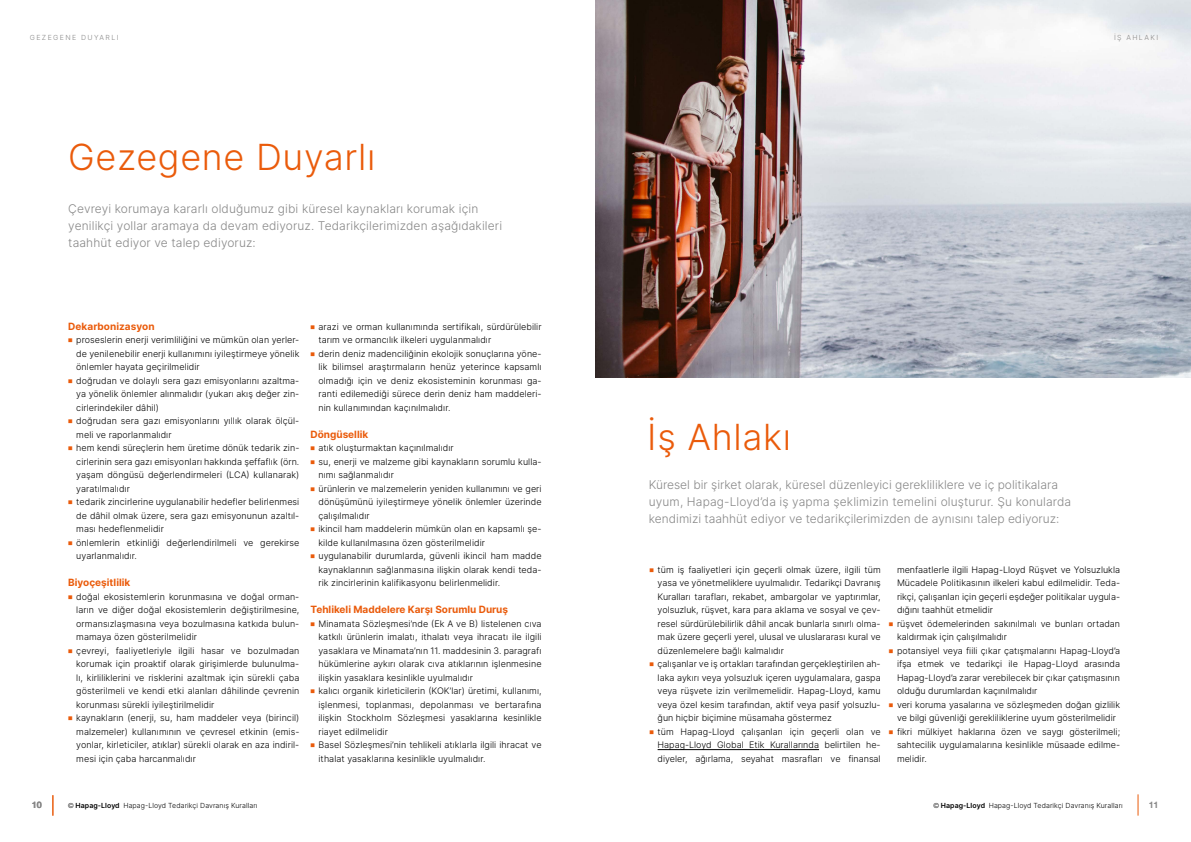
<style>
.page{position:relative;width:1191px;height:842px;background:#fff}
.page>*{position:absolute;margin:0;border:0;box-sizing:border-box;transform-origin:0 0}
.t1{font:300 36px "Inter";letter-spacing:.02em;color:#ea5b0b}
.t2{font:300 12px/17px "Inter";letter-spacing:.01em;color:#878787}
.t3{font:700 10px "Inter";color:#ea5b0b}
.t4{font:300 9px/13.5px "Inter";letter-spacing:.005em;color:#000}
.t5{font:700 9px "Helvetica Neue";color:#878787}
.t6{font:300 7px "Inter";letter-spacing:.01em;color:#000}
.t7{font:300 7px "Inter";letter-spacing:.2em;color:#878787}
.s1{font-family:"Helvetica Neue LT Pro"}
.s2{font-weight:600}
</style>
<div class="page">
<svg style="left:1137px;top:794px;width:1px;height:22px"></svg>
<img style="left:595px;top:0;width:596px;height:377px">
<hr style="left:657px;top:749px;width:162px;height:1px;background:#000">
<svg style="left:52px;top:795px;width:1px;height:21px"></svg>
<p class="t7" style="left:30px;top:33px;width:90px">GEZEGENE DUYARLI</p>
<p class="t7" style="left:1114px;top:33px;width:46px">İŞ AHLAKI</p>
<h1 class="t1" style="left:68px;top:131px;width:309px">Gezegene Duyarlı</h1>
<h2 class="t2" style="left:68px;top:200px;width:435px">Çevreyi korumaya kararlı olduğumuz gibi küresel kaynakları korumak için yenilikçi yollar aramaya da devam ediyoruz. Tedarikçilerimizden aşağıdakileri taahhüt ediyor ve talep ediyoruz:</h2>
<p class="t5" style="left:32px;top:798px;width:11px">10</p>
<p class="t3" style="left:68px;top:318px;width:88px">Dekarbonizasyon</p>
<p class="t4" style="left:76px;top:333px;width:225px">proseslerin enerji verimliliğini ve mümkün olan yerler&shy;de yenilenebilir enerji kullanımını iyileştirmeye yönelik önlemler hayata geçirilmelidir<br>doğrudan ve dolaylı sera gazı emisyonlarını azaltma&shy;ya yönelik önlemler alınmalıdır (yukarı akış değer zin&shy;cirlerindekiler dâhil)<br>doğrudan sera gazı emisyonlarını yıllık olarak ölçül&shy;meli ve raporlanmalıdır<br>hem kendi süreçlerin hem üretime dönük tedarik zin&shy;cirlerinin sera gazı emisyonları hakkında şeffaflık (örn. yaşam döngüsü değerlendirmeleri (LCA) kullanarak) yaratılmalıdır<br>tedarik zincirlerine uygulanabilir hedefler belirlenmesi de dâhil olmak üzere, sera gazı emisyonunun azaltıl&shy;ması hedeflenmelidir<br>önlemlerin etkinliği değerlendirilmeli ve gerekirse uyarlanmalıdır.</p>
<p class="t3" style="left:68px;top:575px;width:64px">Biyoçeşitlilik</p>
<p class="t4" style="left:76px;top:589px;width:225px">doğal ekosistemlerin korunmasına ve doğal orman&shy;ların ve diğer doğal ekosistemlerin değiştirilmesine, ormansızlaşmasına veya bozulmasına katkıda bulun&shy;mamaya özen gösterilmelidir<br>çevreyi, faaliyetleriyle ilgili hasar ve bozulmadan korumak için proaktif olarak girişimlerde bulunulma&shy;lı, kirliliklerini ve risklerini azaltmak için sürekli çaba gösterilmeli ve kendi etki alanları dâhilinde çevrenin korunması sürekli iyileştirilmelidir<br>kaynakların (enerji, su, ham maddeler veya (birincil) malzemeler) kullanımının ve çevresel etkinin (emis&shy;yonlar, kirleticiler, atıklar) sürekli olarak en aza indiril&shy;mesi için çaba harcanmalıdır</p>
<p class="t4" style="left:318px;top:319px;width:225px">arazi ve orman kullanımında sertifikalı, sürdürülebilir tarım ve ormancılık ilkeleri uygulanmalıdır<br>derin deniz madenciliğinin ekolojik sonuçlarına yöne&shy;lik bilimsel araştırmaların henüz yeterince kapsamlı olmadığı için ve deniz ekosisteminin korunması ga&shy;ranti edilemediği sürece derin deniz ham maddeleri&shy;nin kullanımından kaçınılmalıdır.</p>
<p class="t3" style="left:310px;top:426px;width:59px">Döngüsellik</p>
<p class="t4" style="left:318px;top:441px;width:225px">atık oluşturmaktan kaçınılmalıdır<br>su, enerji ve malzeme gibi kaynakların sorumlu kulla&shy;nımı sağlanmalıdır<br>ürünlerin ve malzemelerin yeniden kullanımını ve geri dönüşümünü iyileştirmeye yönelik önlemler üzerinde çalışılmalıdır<br>ikincil ham maddelerin mümkün olan en kapsamlı şe&shy;kilde kullanılmasına özen gösterilmelidir<br>uygulanabilir durumlarda, güvenli ikincil ham madde kaynaklarının sağlanmasına ilişkin olarak kendi teda&shy;rik zincirlerinin kalifikasyonu belirlenmelidir.</p>
<p class="t3" style="left:310px;top:602px;width:199px">Tehlikeli Maddelere Karşı Sorumlu Duruş</p>
<p class="t4" style="left:318px;top:616px;width:225px">Minamata Sözleşmesi’nde (Ek A ve B) listelenen cıva katkılı ürünlerin imalatı, ithalatı veya ihracatı ile ilgili yasaklara ve Minamata’nın 11. maddesinin 3. paragrafı hükümlerine aykırı olarak cıva atıklarının işlenmesine ilişkin yasaklara kesinlikle uyulmalıdır<br>kalıcı organik kirleticilerin (KOK’lar) üretimi, kullanımı, işlenmesi, toplanması, depolanması ve bertarafına ilişkin Stockholm Sözleşmesi yasaklarına kesinlikle riayet edilmelidir<br>Basel Sözleşmesi’nin tehlikeli atıklarla ilgili ihracat ve ithalat yasaklarına kesinlikle uyulmalıdır.</p>
<h1 class="t1" style="left:647px;top:411px;width:145px">İş Ahlakı</h1>
<p class="t2" style="left:649px;top:476px;width:424px">Küresel bir şirket olarak, küresel düzenleyici gerekliliklere ve iç politikalara uyum, Hapag-Lloyd’da iş yapma şeklimizin temelini oluşturur. Şu konularda kendimizi taahhüt ediyor ve tedarikçilerimizden de aynısını talep ediyoruz:</p>
<p class="t4" style="left:657px;top:562px;width:225px">tüm iş faaliyetleri için geçerli olmak üzere, ilgili tüm yasa ve yönetmeliklere uyulmalıdır. Tedarikçi Davranış Kuralları tarafları, rekabet, ambargolar ve yaptırımlar, yolsuzluk, rüşvet, kara para aklama ve sosyal ve çev&shy;resel sürdürülebilirlik dâhil ancak bunlarla sınırlı olma&shy;mak üzere geçerli yerel, ulusal ve uluslararası kural ve düzenlemelere bağlı kalmalıdır<br>çalışanlar ve iş ortakları tarafından gerçekleştirilen ah&shy;laka aykırı veya yolsuzluk içeren uygulamalara, gaspa veya rüşvete izin verilmemelidir. Hapag-Lloyd, kamu veya özel kesim tarafından, aktif veya pasif yolsuzlu&shy;ğun hiçbir biçimine müsamaha göstermez<br>tüm Hapag-Lloyd çalışanları için geçerli olan ve Hapag-Lloyd Global Etik Kurallarında belirtilen he&shy;diyeler, ağırlama, seyahat masrafları ve finansal</p>
<p class="t4" style="left:897px;top:562px;width:225px">menfaatlerle ilgili Hapag-Lloyd Rüşvet ve Yolsuzlukla Mücadele Politikasının ilkeleri kabul edilmelidir. Teda&shy;rikçi, çalışanları için geçerli eşdeğer politikalar uygula&shy;dığını taahhüt etmelidir<br>rüşvet ödemelerinden sakınılmalı ve bunları ortadan kaldırmak için çalışılmalıdır<br>potansiyel veya fiili çıkar çatışmalarını Hapag-Lloyd’a ifşa etmek ve tedarikçi ile Hapag-Lloyd arasında Hapag-Lloyd’a zarar verebilecek bir çıkar çatışmasının olduğu durumlardan kaçınılmalıdır<br>veri koruma yasalarına ve sözleşmeden doğan gizlilik ve bilgi güvenliği gerekliliklerine uyum gösterilmelidir fikri mülkiyet haklarına özen ve saygı gösterilmeli; sahtecilik uygulamalarına kesinlikle müsaade edilme&shy;melidir.</p>
<p class="t6" style="left:68px;top:800px;width:191px"><span class="s1">©</span> <span class="s2">Hapag-Lloyd</span> Hapag-Lloyd Tedarikçi Davranış Kuralları</p>
<p class="t6" style="left:933px;top:800px;width:191px"><span class="s1">©</span> <span class="s2">Hapag-Lloyd</span> Hapag-Lloyd Tedarikçi Davranış Kuralları</p>
<p class="t5" style="left:1149px;top:798px;width:11px">11</p>
</div>
